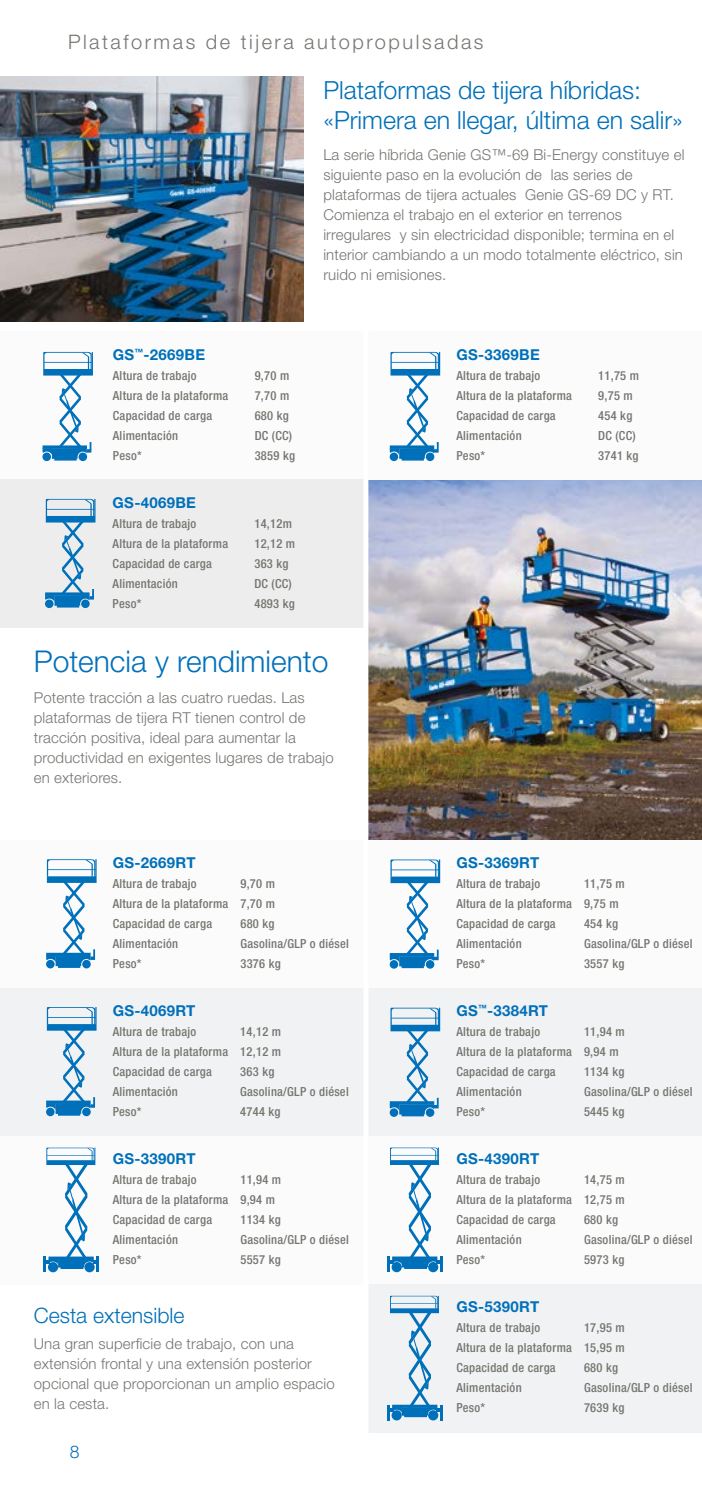
<style>
.page{position:relative;width:702px;height:1489px;background:#fff}
.page>*{position:absolute;margin:0;border:0;box-sizing:border-box;transform-origin:0 0}
.t1{font:300 30px "Helvetica Neue LT Std";color:#0070ba}
.t2{font:300 25px/30px "Helvetica Neue LT Std";color:#0070ba}
.t3{font:300 21.25px "Helvetica Neue LT Std";color:#0070ba}
.t4{font:300 20px "Helvetica Neue LT Std";letter-spacing:.125em;color:#767571}
.t5{font:300 17.5px "Helvetica Neue LT Std";color:#0070ba}
.t6{font:300 15px/20px "Helvetica Neue LT Std";letter-spacing:.01em;color:#767571}
.t7{font:700 15px "Helvetica Neue LT Std";letter-spacing:.02em;color:#0070ba}
.t8{font:500 condensed 12.5px/20px "Helvetica Neue LT Std";letter-spacing:.02em;color:#767571;text-align:justify}
</style>
<div class="page">
<img style="left:368px;top:480px;width:334px;height:360px">
<img style="left:0;top:76px;width:303px;height:245px">
<div style="left:0;top:331px;width:702px;height:148px;background:#fbfbfb"></div>
<div style="left:0;top:840px;width:702px;height:148px;background:#fbfbfb"></div>
<div style="left:0;top:988px;width:702px;height:148px;background:#f1f2f3"></div>
<div style="left:0;top:1136px;width:702px;height:148px;background:#fbfbfb"></div>
<svg style="left:387px;top:1147px;width:55px;height:125px"></svg>
<div style="left:365px;top:1284px;width:337px;height:148px;background:#f1f2f3"></div>
<svg style="left:387px;top:1295px;width:55px;height:125px"></svg>
<svg style="left:44px;top:1147px;width:55px;height:125px"></svg>
<svg style="left:390px;top:1007px;width:50px;height:109px"></svg>
<svg style="left:46px;top:1007px;width:51px;height:108px"></svg>
<svg style="left:390px;top:859px;width:50px;height:109px"></svg>
<svg style="left:46px;top:859px;width:51px;height:108px"></svg>
<svg style="left:43px;top:352px;width:50px;height:108px"></svg>
<svg style="left:390px;top:352px;width:50px;height:108px"></svg>
<div style="left:0;top:479px;width:363px;height:148px;background:#ededed"></div>
<div style="left:363px;top:319px;width:5px;height:1126px;background:#fff"></div>
<svg style="left:45px;top:499px;width:50px;height:108px"></svg>
<h3 class="t4" style="left:68px;top:30px;width:417px">Plataformas de tijera autopropulsadas</h3>
<p class="t7" style="left:113px;top:345px;width:94px">GS<sup>™</sup>-2669BE</p>
<p class="t8" style="left:113px;top:365px;width:85px">Altura de trabajo</p>
<p class="t8" style="left:255px;top:365px;width:36px">9,70 m</p>
<p class="t8" style="left:113px;top:385px;width:117px">Altura de la plataforma</p>
<p class="t8" style="left:255px;top:385px;width:36px">7,70 m</p>
<p class="t8" style="left:113px;top:405px;width:101px">Capacidad de carga</p>
<p class="t8" style="left:255px;top:405px;width:36px">680 kg</p>
<p class="t8" style="left:113px;top:425px;width:67px">Alimentación</p>
<p class="t8" style="left:255px;top:425px;width:39px">DC (CC)</p>
<p class="t8" style="left:113px;top:445px;width:30px">Peso*</p>
<p class="t8" style="left:255px;top:445px;width:42px">3859 kg</p>
<p class="t7" style="left:113px;top:493px;width:85px">GS-4069BE</p>
<p class="t8" style="left:113px;top:513px;width:85px">Altura de trabajo</p>
<p class="t8" style="left:254px;top:513px;width:39px">14,12m</p>
<p class="t8" style="left:113px;top:533px;width:117px">Altura de la plataforma</p>
<p class="t8" style="left:254px;top:533px;width:42px">12,12 m</p>
<p class="t8" style="left:113px;top:553px;width:101px">Capacidad de carga</p>
<p class="t8" style="left:254px;top:553px;width:36px">363 kg</p>
<p class="t8" style="left:113px;top:573px;width:67px">Alimentación</p>
<p class="t8" style="left:254px;top:573px;width:39px">DC (CC)</p>
<p class="t8" style="left:113px;top:593px;width:30px">Peso*</p>
<p class="t8" style="left:254px;top:593px;width:42px">4893 kg</p>
<h2 class="t2" style="left:323px;top:74px;width:361px">Plataformas de tijera híbridas: «Primera en llegar, última en salir»</h2>
<p class="t6" style="left:323px;top:144px;width:363px">La serie híbrida Genie GS™-69 Bi-Energy constituye el siguiente paso en la evolución de las series de plataformas de tijera actuales Genie GS-69 DC y RT.<br>Comienza el trabajo en el exterior en terrenos irregulares y sin electricidad disponible; termina en el interior cambiando a un modo totalmente eléctrico, sin ruido ni emisiones.</p>
<p class="t7" style="left:456px;top:345px;width:85px">GS-3369BE</p>
<p class="t8" style="left:456px;top:365px;width:85px">Altura de trabajo</p>
<p class="t8" style="left:598px;top:365px;width:42px">11,75 m</p>
<p class="t8" style="left:456px;top:385px;width:117px">Altura de la plataforma</p>
<p class="t8" style="left:598px;top:385px;width:36px">9,75 m</p>
<p class="t8" style="left:456px;top:405px;width:101px">Capacidad de carga</p>
<p class="t8" style="left:598px;top:405px;width:36px">454 kg</p>
<p class="t8" style="left:456px;top:425px;width:67px">Alimentación</p>
<p class="t8" style="left:598px;top:425px;width:39px">DC (CC)</p>
<p class="t8" style="left:456px;top:445px;width:30px">Peso*</p>
<p class="t8" style="left:598px;top:445px;width:42px">3741 kg</p>
<h1 class="t1" style="left:34px;top:643px;width:296px">Potencia y rendimiento</h1>
<p class="t6" style="left:34px;top:687px;width:301px">Potente tracción a las cuatro ruedas. Las plataformas de tijera RT tienen control de tracción positiva, ideal para aumentar la productividad en exigentes lugares de trabajo en exteriores.</p>
<p class="t7" style="left:113px;top:852px;width:84px">GS-2669RT</p>
<p class="t8" style="left:113px;top:872px;width:85px">Altura de trabajo</p>
<p class="t8" style="left:113px;top:872px;width:164px;text-indent:128px">9,70 m Altura de la plataforma 7,70 m Capacidad de carga</p>
<p class="t8" style="left:240px;top:912px;width:36px">680 kg</p>
<p class="t8" style="left:113px;top:932px;width:67px">Alimentación</p>
<p class="t8" style="left:240px;top:932px;width:110px">Gasolina/GLP o diésel</p>
<p class="t8" style="left:113px;top:952px;width:30px">Peso*</p>
<p class="t8" style="left:240px;top:952px;width:42px">3376 kg</p>
<p class="t7" style="left:113px;top:1001px;width:84px">GS-4069RT</p>
<p class="t8" style="left:113px;top:1021px;width:85px">Altura de trabajo</p>
<p class="t8" style="left:113px;top:1021px;width:170px;text-indent:128px">14,12 m Altura de la plataforma 12,12 m Capacidad de carga</p>
<p class="t8" style="left:240px;top:1061px;width:36px">363 kg</p>
<p class="t8" style="left:113px;top:1081px;width:67px">Alimentación</p>
<p class="t8" style="left:240px;top:1081px;width:110px">Gasolina/GLP o diésel</p>
<p class="t8" style="left:113px;top:1101px;width:30px">Peso*</p>
<p class="t8" style="left:240px;top:1101px;width:42px">4744 kg</p>
<p class="t7" style="left:113px;top:1149px;width:84px">GS-3390RT</p>
<p class="t8" style="left:113px;top:1169px;width:85px">Altura de trabajo</p>
<p class="t8" style="left:113px;top:1169px;width:170px;text-align:left;text-indent:128px">11,94 m<br>Altura de la plataforma 9,94 m<br>Capacidad de carga</p>
<p class="t8" style="left:240px;top:1209px;width:42px">1134 kg</p>
<p class="t8" style="left:113px;top:1229px;width:67px">Alimentación</p>
<p class="t8" style="left:240px;top:1229px;width:110px">Gasolina/GLP o diésel</p>
<p class="t8" style="left:113px;top:1249px;width:30px">Peso*</p>
<p class="t8" style="left:240px;top:1249px;width:42px">5557 kg</p>
<h3 class="t3" style="left:34px;top:1302px;width:152px">Cesta extensible</h3>
<p class="t6" style="left:34px;top:1332px;width:302px">Una gran superficie de trabajo, con una extensión frontal y una extensión posterior opcional que proporcionan un amplio espacio en la cesta.</p>
<h3 class="t5" style="left:70px;top:1441px;width:11px">8</h3>
<p class="t7" style="left:456px;top:852px;width:84px">GS-3369RT</p>
<p class="t8" style="left:456px;top:872px;width:85px">Altura de trabajo</p>
<p class="t8" style="left:456px;top:872px;width:170px;text-align:left;text-indent:128px">11,75 m<br>Altura de la plataforma 9,75 m<br>Capacidad de carga</p>
<p class="t8" style="left:584px;top:912px;width:36px">454 kg</p>
<p class="t8" style="left:456px;top:932px;width:67px">Alimentación</p>
<p class="t8" style="left:584px;top:932px;width:110px">Gasolina/GLP o diésel</p>
<p class="t8" style="left:456px;top:952px;width:30px">Peso*</p>
<p class="t8" style="left:584px;top:952px;width:42px">3557 kg</p>
<p class="t7" style="left:456px;top:1001px;width:93px">GS<sup>™</sup>-3384RT</p>
<p class="t8" style="left:456px;top:1021px;width:85px">Altura de trabajo</p>
<p class="t8" style="left:456px;top:1021px;width:170px;text-align:left;text-indent:128px">11,94 m<br>Altura de la plataforma 9,94 m<br>Capacidad de carga</p>
<p class="t8" style="left:584px;top:1061px;width:42px">1134 kg</p>
<p class="t8" style="left:456px;top:1081px;width:67px">Alimentación</p>
<p class="t8" style="left:584px;top:1081px;width:110px">Gasolina/GLP o diésel</p>
<p class="t8" style="left:456px;top:1101px;width:30px">Peso*</p>
<p class="t8" style="left:584px;top:1101px;width:42px">5445 kg</p>
<p class="t7" style="left:456px;top:1149px;width:84px">GS-4390RT</p>
<p class="t8" style="left:456px;top:1169px;width:85px">Altura de trabajo</p>
<p class="t8" style="left:456px;top:1169px;width:170px;text-indent:128px">14,75 m Altura de la plataforma 12,75 m Capacidad de carga</p>
<p class="t8" style="left:584px;top:1209px;width:36px">680 kg</p>
<p class="t8" style="left:456px;top:1229px;width:67px">Alimentación</p>
<p class="t8" style="left:584px;top:1229px;width:110px">Gasolina/GLP o diésel</p>
<p class="t8" style="left:456px;top:1249px;width:30px">Peso*</p>
<p class="t8" style="left:584px;top:1249px;width:42px">5973 kg</p>
<p class="t7" style="left:456px;top:1297px;width:84px">GS-5390RT</p>
<p class="t8" style="left:456px;top:1317px;width:85px">Altura de trabajo</p>
<p class="t8" style="left:456px;top:1317px;width:170px;text-indent:128px">17,95 m Altura de la plataforma 15,95 m Capacidad de carga</p>
<p class="t8" style="left:584px;top:1357px;width:36px">680 kg</p>
<p class="t8" style="left:456px;top:1377px;width:67px">Alimentación</p>
<p class="t8" style="left:584px;top:1377px;width:110px">Gasolina/GLP o diésel</p>
<p class="t8" style="left:456px;top:1397px;width:30px">Peso*</p>
<p class="t8" style="left:584px;top:1397px;width:42px">7639 kg</p>
</div>
